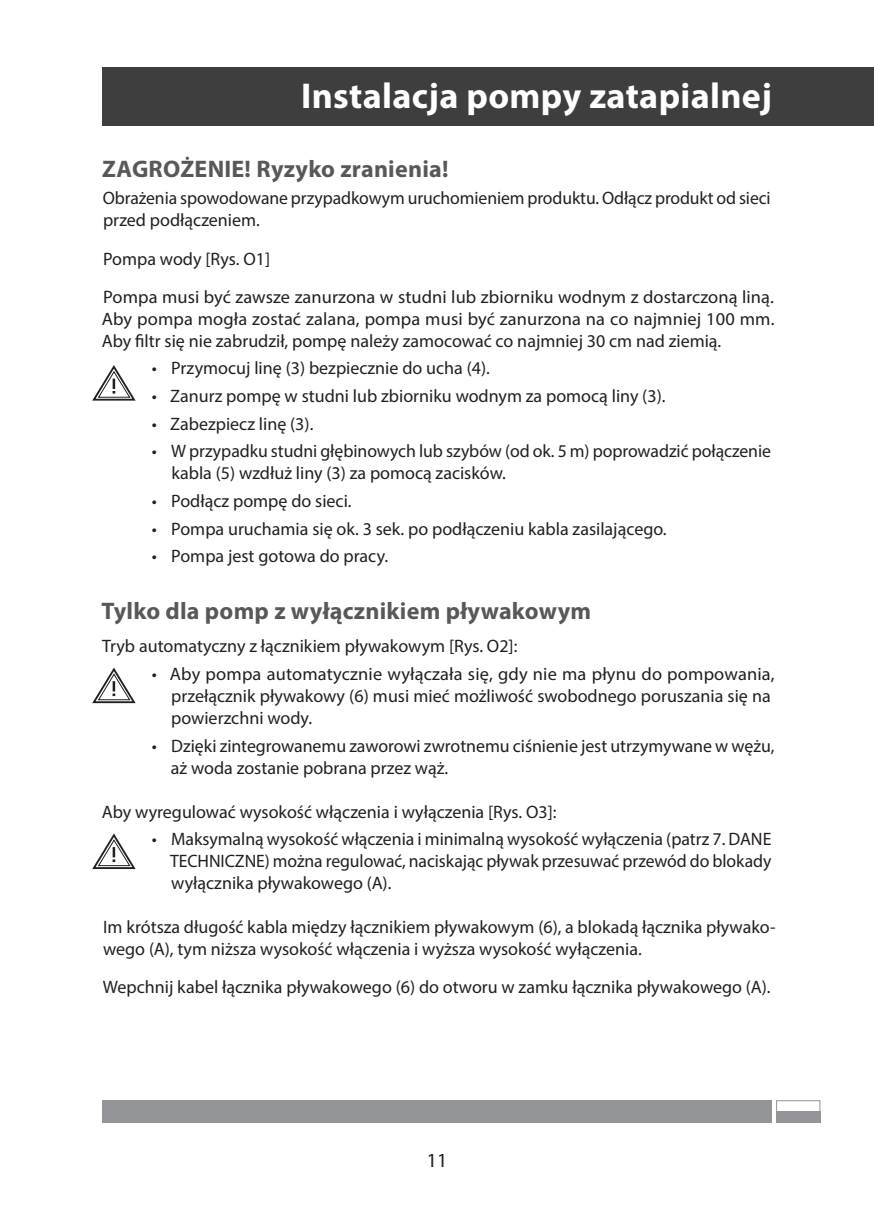
<style>
.page{position:relative;width:874px;height:1225px;background:#fff}
.page>*{position:absolute;margin:0;border:0;box-sizing:border-box;transform-origin:0 0}
.Srodtyt_2{font:700 36px "Myriad Pro";letter-spacing:.01em;color:#fff}
.Srodtyt_3{font:700 24px "Myriad Pro";letter-spacing:.01em;color:#57585a}
.t1{font:20px "Myriad Pro";color:#231f20}
.Tekst{font:18px/22px "Myriad Pro";color:#231f20}
.Srodtyt_3-2{font:18px "Myriad Pro";color:#231f20}
</style>
<div class="page">
<div style="left:102px;top:1100px;width:669px;height:23px;background:#939598"></div>
<div style="left:775px;top:1100px;width:45px;height:23px;border:1px solid #939598"></div>
<div style="left:775px;top:1111px;width:44px;height:12px;background:#939598"></div>
<div style="left:102px;top:68px;width:771px;height:58px;background:#3e3e3f"></div>
<svg style="left:92px;top:365px;width:44px;height:36px"></svg>
<svg style="left:92px;top:667px;width:44px;height:37px"></svg>
<svg style="left:92px;top:833px;width:44px;height:36px"></svg>
<p class="Srodtyt_2" style="left:301px;top:72px;width:472px">Instalacja pompy zatapialnej</p>
<p class="Srodtyt_3" style="left:102px;top:153px;width:347px">ZAGROŻENIE! Ryzyko zranienia!</p>
<p class="Tekst" style="left:103px;top:187px;width:669px">Obrażenia spowodowane przypadkowym uruchomieniem produktu. Odłącz produkt od sieci przed podłączeniem.</p>
<p class="Tekst" style="left:103px;top:247px;width:168px">Pompa wody [Rys. O1]</p>
<p class="Tekst" style="left:102px;top:285px;width:673px;text-align:justify">Pompa musi być zawsze zanurzona w studni lub zbiorniku wodnym z dostarczoną liną.<br>Aby pompa mogła zostać zalana, pompa musi być zanurzona na co najmniej 100 mm.<br>Aby filtr się nie zabrudził, pompę należy zamocować co najmniej 30 cm nad ziemią.</p>
<p class="Tekst" style="left:152px;top:357px;width:339px">• Przymocuj linę (3) bezpiecznie do ucha (4).</p>
<p class="Tekst" style="left:152px;top:384px;width:515px">• Zanurz pompę w studni lub zbiorniku wodnym za pomocą liny (3).</p>
<p class="Tekst" style="left:152px;top:412px;width:163px">• Zabezpiecz linę (3).</p>
<p class="Tekst" style="left:171px;top:440px;width:601px;text-indent:-20px">• W przypadku studni głębinowych lub szybów (od ok. 5 m) poprowadzić połączenie kabla (5) wzdłuż liny (3) za pomocą zacisków.</p>
<p class="Tekst" style="left:152px;top:489px;width:201px">• Podłącz pompę do sieci.</p>
<p class="Tekst" style="left:152px;top:517px;width:516px">• Pompa uruchamia się ok. 3 sek. po podłączeniu kabla zasilającego.</p>
<p class="Tekst" style="left:152px;top:545px;width:238px">• Pompa jest gotowa do pracy.</p>
<p class="Srodtyt_3" style="left:102px;top:595px;width:491px">Tylko dla pomp z wyłącznikiem pływakowym</p>
<p class="Srodtyt_3-2" style="left:102px;top:635px;width:416px">Tryb automatyczny z łącznikiem pływakowym [Rys. O2]:</p>
<p class="Tekst" style="left:171px;top:662px;width:604px;text-indent:-19px">• Aby pompa automatycznie wyłączała się, gdy nie ma płynu do pompowania, przełącznik pływakowy (6) musi mieć możliwość swobodnego poruszania się na powierzchni wody.</p>
<p class="Tekst" style="left:171px;top:734px;width:604px;text-indent:-19px">• Dzięki zintegrowanemu zaworowi zwrotnemu ciśnienie jest utrzymywane w wężu, aż woda zostanie pobrana przez wąż.</p>
<p class="Tekst" style="left:102px;top:800px;width:456px">Aby wyregulować wysokość włączenia i wyłączenia [Rys. O3]:</p>
<p class="Tekst" style="left:170px;top:828px;width:602px;text-align:justify;text-indent:-18px">• Maksymalną wysokość włączenia i minimalną wysokość wyłączenia (patrz 7. DANE TECHNICZNE) można regulować, naciskając pływak przesuwać przewód do blokady wyłącznika pływakowego (A).</p>
<p class="Tekst" style="left:103px;top:915px;width:673px">Im krótsza długość kabla między łącznikiem pływakowym (6), a blokadą łącznika pływako&shy;wego (A), tym niższa wysokość włączenia i wyższa wysokość wyłączenia.</p>
<p class="Tekst" style="left:103px;top:975px;width:669px">Wepchnij kabel łącznika pływakowego (6) do otworu w zamku łącznika pływakowego (A).</p>
<p class="t1" style="left:426px;top:1147px;width:22px">11</p>
</div>
